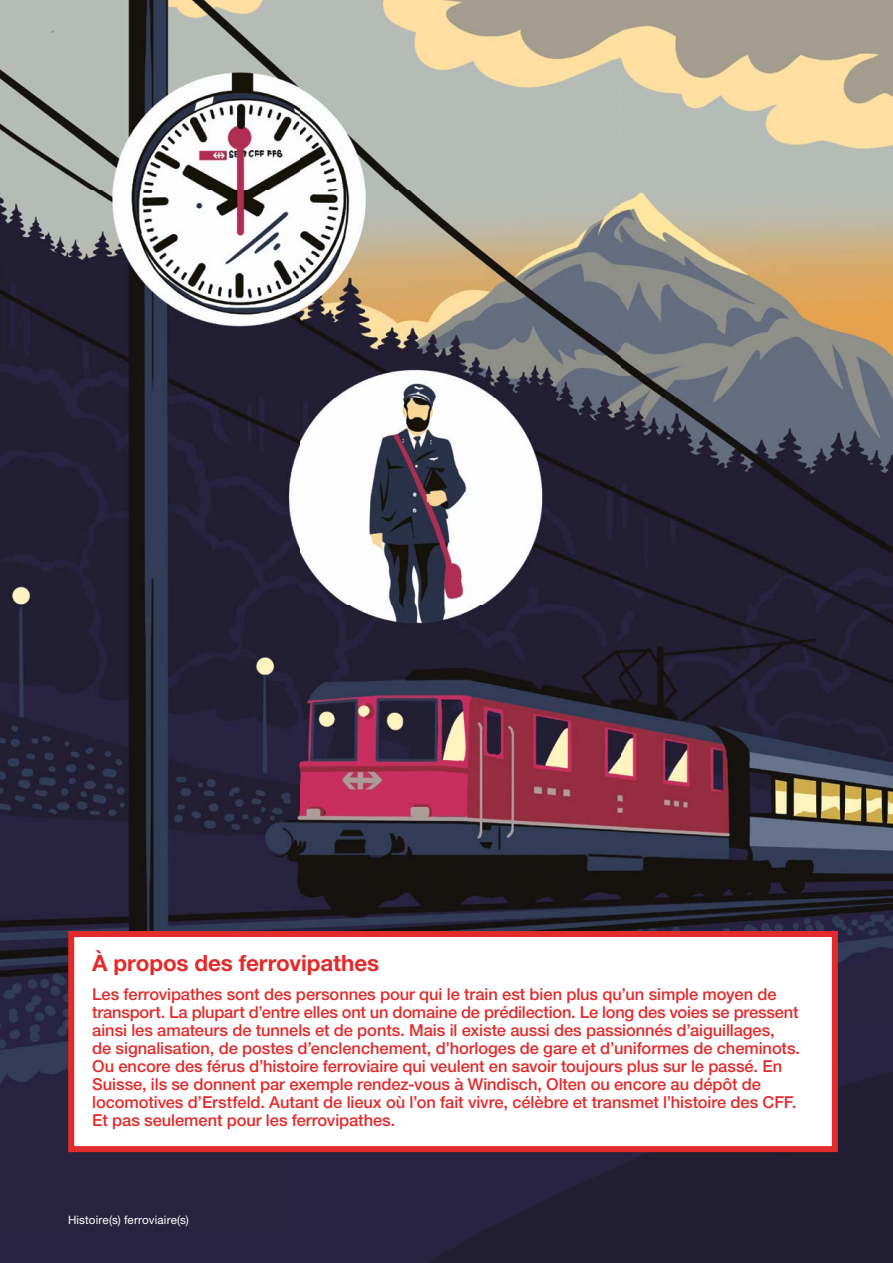
<style>
.page{position:relative;width:893px;height:1263px;background:#fff}
.page>*{position:absolute;margin:0;border:0;box-sizing:border-box;transform-origin:0 0}
.a-box{font:700 22.5px "Helvetica Neue LT Pro";letter-spacing:-.005em;color:#e42b2b}
.eisenbahnmenschen{font:500 16.5px/18px "Helvetica Neue LT Pro";letter-spacing:-.005em;color:#e42b2b}
.t1{font:11.7px "Helvetica Neue LT Pro";letter-spacing:.015em;color:#fff}
</style>
<div class="page">
<img style="left:0;top:0;width:893px;height:1263px">
<div style="left:71px;top:934px;width:764px;height:215px;background:#fff"></div>
<div style="left:68px;top:931px;width:770px;height:221px;border:6px solid #e42b2b"></div>
<p class="a-box" style="left:92px;top:949px;width:289px">À propos des ferrovipathes</p>
<p class="eisenbahnmenschen" style="left:92px;top:984px;width:709px">Les ferrovipathes sont des personnes pour qui le train est bien plus qu’un simple moyen de transport. La plupart d’entre elles ont un domaine de prédilection. Le long des voies se pressent ainsi les amateurs de tunnels et de ponts. Mais il existe aussi des passionnés d’aiguillages,<br>de signalisation, de postes d’enclenchement, d’horloges de gare et d’uniformes de cheminots.<br>Ou encore des férus d’histoire ferroviaire qui veulent en savoir toujours plus sur le passé. En Suisse, ils se donnent par exemple rendez-vous à Windisch, Olten ou encore au dépôt de locomotives d’Erstfeld. Autant de lieux où l’on fait vivre, célèbre et transmet l’histoire des CFF.<br>Et pas seulement pour les ferrovipathes.</p>
<p class="t1" style="left:68px;top:1213px;width:122px">Histoire(s) ferroviaire(s)</p>
</div>
